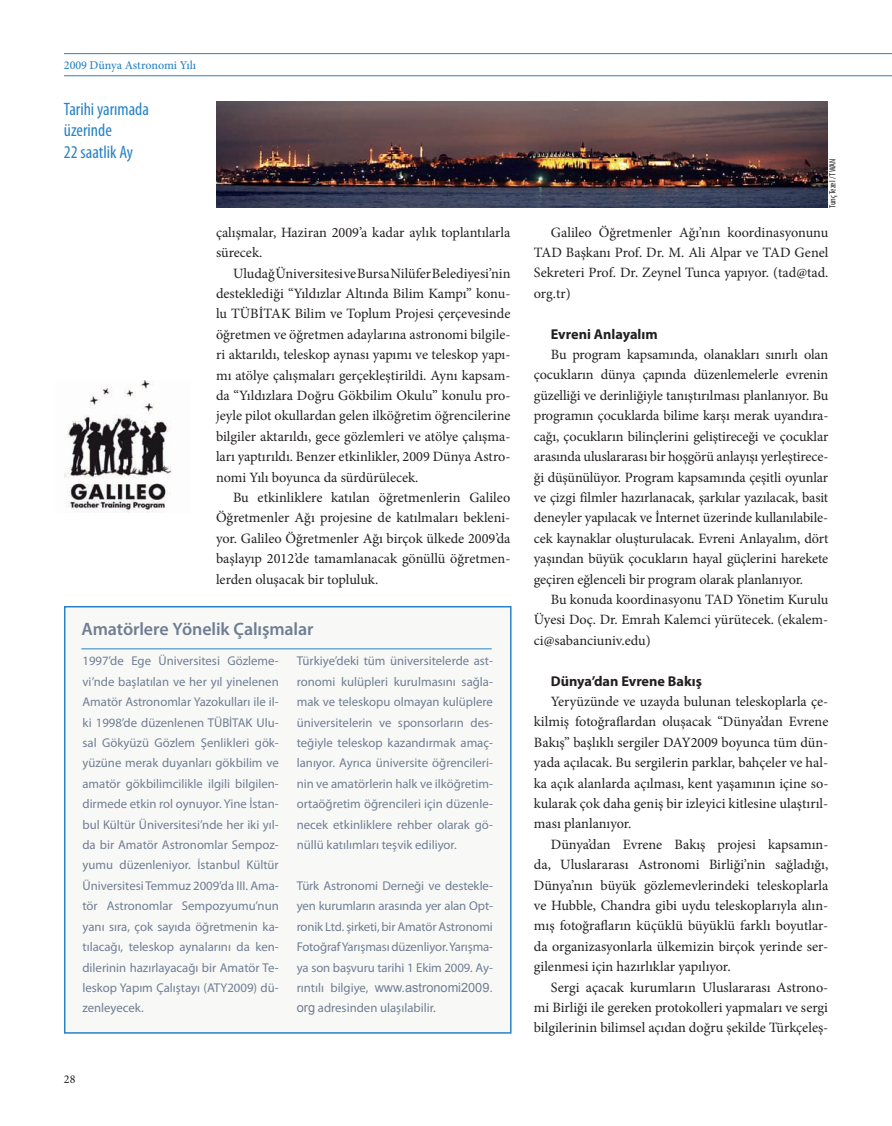
<style>
.page{position:relative;width:892px;height:1126px;background:#fff}
.page>*{position:absolute;margin:0;border:0;box-sizing:border-box;transform-origin:0 0}
.t1{font:condensed 18px/21.6px "Myriad Pro";color:#2783c5}
.t2{font:600 18px "Myriad Pro";letter-spacing:-.005em;color:#707e92}
.t3{font:14.25px/20.4px "Minion Pro";color:#231f20;text-align:justify}
.t4{font:700 14.25px "Myriad Pro";color:#231f20}
.t5{font:12.75px/20.4px "Myriad Pro";color:#707e92;text-align:justify}
.t6{font:12.75px "Arial";color:#707e92}
.t7{font:500 12px "Minion Pro";letter-spacing:-.01em;color:#2783c5}
.t8{font:12px "Minion Pro";color:#231f20}
.t9{font:condensed 9px "Myriad Pro";letter-spacing:-.005em;color:#231f20}
.s1{font-family:"Myriad Pro"}
.s2{font-family:"Arial"}
</style>
<div class="page">
<hr style="left:64px;top:53px;width:828px;height:1px;background:#2783c5">
<hr style="left:64px;top:75px;width:828px;height:1px;background:#2783c5">
<img style="left:64px;top:380px;width:108px;height:132px">
<img style="left:216px;top:101px;width:612px;height:106px">
<div style="left:65px;top:607px;width:446px;height:426px;background:#f8f8f7"></div>
<div style="left:64px;top:606px;width:447px;height:428px;border:2px solid #2783c5"></div>
<hr style="left:81px;top:649px;width:411px;height:1px;background:#2783c5">
<p class="t7" style="left:64px;top:60px;width:134px">2009 Dünya Astronomi Yılı</p>
<p class="t1" style="left:64px;top:99px;width:86px">Tarihi yarımada üzerinde<br>22 saatlik Ay</p>
<p class="t3" style="left:216px;top:223px;width:296px">çalışmalar, Haziran 2009’a kadar aylık toplantılarla sürecek.</p>
<p class="t3" style="left:216px;top:264px;width:296px;text-indent:17px">Uludağ Üniversitesi ve Bursa Nilüfer Belediyesi’nin desteklediği “Yıldızlar Altında Bilim Kampı” konu&shy;lu TÜBİTAK Bilim ve Toplum Projesi çerçevesinde öğretmen ve öğretmen adaylarına astronomi bilgile&shy;ri aktarıldı, teleskop aynası yapımı ve teleskop yapı&shy;mı atölye çalışmaları gerçekleştirildi. Aynı kapsam&shy;da “Yıldızlara Doğru Gökbilim Okulu” konulu pro&shy;jeyle pilot okullardan gelen ilköğretim öğrencilerine bilgiler aktarıldı, gece gözlemleri ve atölye çalışma&shy;ları yaptırıldı. Benzer etkinlikler, 2009 Dünya Astro&shy;nomi Yılı boyunca da sürdürülecek.</p>
<p class="t3" style="left:216px;top:488px;width:296px;text-indent:17px">Bu etkinliklere katılan öğretmenlerin Galileo Öğretmenler Ağı projesine de katılmaları bekleni&shy;yor. Galileo Öğretmenler Ağı birçok ülkede 2009’da başlayıp 2012’de tamamlanacak gönüllü öğretmen&shy;lerden oluşacak bir topluluk.</p>
<p class="t2" style="left:81px;top:622px;width:234px">Amatörlere Yönelik Çalışmalar</p>
<p class="t5" style="left:82px;top:652px;width:198px">1997’de Ege Üniversitesi Gözleme&shy;vi’nde başlatılan ve her yıl yinelenen Amatör Astronomlar Yazokulları ile il&shy;ki 1998’de düzenlenen TÜBİTAK Ulu&shy;sal Gökyüzü Gözlem Şenlikleri gök&shy;yüzüne merak duyanları gökbilim ve amatör gökbilimcilikle ilgili bilgilen&shy;dirmede etkin rol oynuyor. Yine İstan&shy;bul Kültür Üniversitesi’nde her iki yıl&shy;da bir Amatör Astronomlar Sempoz&shy;yumu düzenleniyor. İstanbul Kültür Üniversitesi Temmuz 2009’da III. Ama&shy;tör Astronomlar Sempozyumu’nun yanı sıra, çok sayıda öğretmenin ka&shy;tılacağı, teleskop aynalarını da ken&shy;dilerinin hazırlayacağı bir Amatör Te&shy;leskop Yapım Çalıştayı (ATY2009) dü&shy;zenleyecek.</p>
<p class="t5" style="left:297px;top:652px;width:198px">Türkiye’deki tüm üniversitelerde ast&shy;ronomi kulüpleri kurulmasını sağla&shy;mak ve teleskopu olmayan kulüplere üniversitelerin ve sponsorların des&shy;teğiyle teleskop kazandırmak amaç&shy;lanıyor. Ayrıca üniversite öğrencileri&shy;nin ve amatörlerin halk ve ilköğretim&shy;ortaöğretim öğrencileri için düzenle&shy;necek etkinliklere rehber olarak gö&shy;nüllü katılımları teşvik ediliyor.</p>
<p class="t5" style="left:297px;top:876px;width:198px">Türk Astronomi Derneği ve destekle&shy;yen kurumların arasında yer alan Opt&shy;ronik Ltd. şirketi, bir Amatör Astronomi Fotoğraf Yarışması düzenliyor. Yarışma&shy;ya son başvuru tarihi 1 Ekim 2009. Ay-</p>
<p class="t6" style="left:297px;top:980px;width:198px"><span class="s1">rıntılı bilgiye,</span> www.astronomi2009.</p>
<p class="t5" style="left:297px;top:999px;width:141px"><span class="s2">org</span> adresinden ulaşılabilir.</p>
<p class="t8" style="left:64px;top:1074px;width:13px">28</p>
<p class="t9" style="left:829px;top:208px;width:51px;rotate:-90deg">Tunç Tezel / TWAN</p>
<p class="t3" style="left:534px;top:223px;width:296px;text-indent:17px">Galileo Öğretmenler Ağı’nın koordinasyonunu TAD Başkanı Prof. Dr. M. Ali Alpar ve TAD Genel Sekreteri Prof. Dr. Zeynel Tunca yapıyor. (tad@tad. org.tr)</p>
<p class="t4" style="left:551px;top:328px;width:108px">Evreni Anlayalım</p>
<p class="t3" style="left:534px;top:345px;width:296px;text-indent:17px">Bu program kapsamında, olanakları sınırlı olan çocukların dünya çapında düzenlemelerle evrenin güzelliği ve derinliğiyle tanıştırılması planlanıyor. Bu programın çocuklarda bilime karşı merak uyandıra&shy;cağı, çocukların bilinçlerini geliştireceği ve çocuklar arasında uluslararası bir hoşgörü anlayışı yerleştirece&shy;ği düşünülüyor. Program kapsamında çeşitli oyunlar ve çizgi filmler hazırlanacak, şarkılar yazılacak, basit deneyler yapılacak ve İnternet üzerinde kullanılabile&shy;cek kaynaklar oluşturulacak. Evreni Anlayalım, dört yaşından büyük çocukların hayal güçlerini harekete geçiren eğlenceli bir program olarak planlanıyor.</p>
<p class="t3" style="left:534px;top:590px;width:296px;text-indent:17px">Bu konuda koordinasyonu TAD Yönetim Kurulu Üyesi Doç. Dr. Emrah Kalemci yürütecek. (ekalem&shy;ci@sabanciuniv.edu)</p>
<p class="t4" style="left:551px;top:675px;width:153px">Dünya’dan Evrene Bakış</p>
<p class="t3" style="left:534px;top:692px;width:296px;text-indent:17px">Yeryüzünde ve uzayda bulunan teleskoplarla çe&shy;kilmiş fotoğraflardan oluşacak “Dünya’dan Evrene Bakış” başlıklı sergiler DAY2009 boyunca tüm dün&shy;yada açılacak. Bu sergilerin parklar, bahçeler ve hal&shy;ka açık alanlarda açılması, kent yaşamının içine so&shy;kularak çok daha geniş bir izleyici kitlesine ulaştırıl&shy;ması planlanıyor.</p>
<p class="t3" style="left:534px;top:835px;width:296px;text-indent:17px">Dünya’dan Evrene Bakış projesi kapsamın&shy;da, Uluslararası Astronomi Birliği’nin sağladığı, Dünya’nın büyük gözlemevlerindeki teleskoplarla ve Hubble, Chandra gibi uydu teleskoplarıyla alın&shy;mış fotoğrafların küçüklü büyüklü farklı boyutlar&shy;da organizasyonlarla ülkemizin birçok yerinde ser&shy;gilenmesi için hazırlıklar yapılıyor.</p>
<p class="t3" style="left:534px;top:978px;width:296px;text-indent:17px">Sergi açacak kurumların Uluslararası Astrono&shy;mi Birliği ile gereken protokolleri yapmaları ve sergi bilgilerinin bilimsel açıdan doğru şekilde Türkçeleş-</p>
</div>
